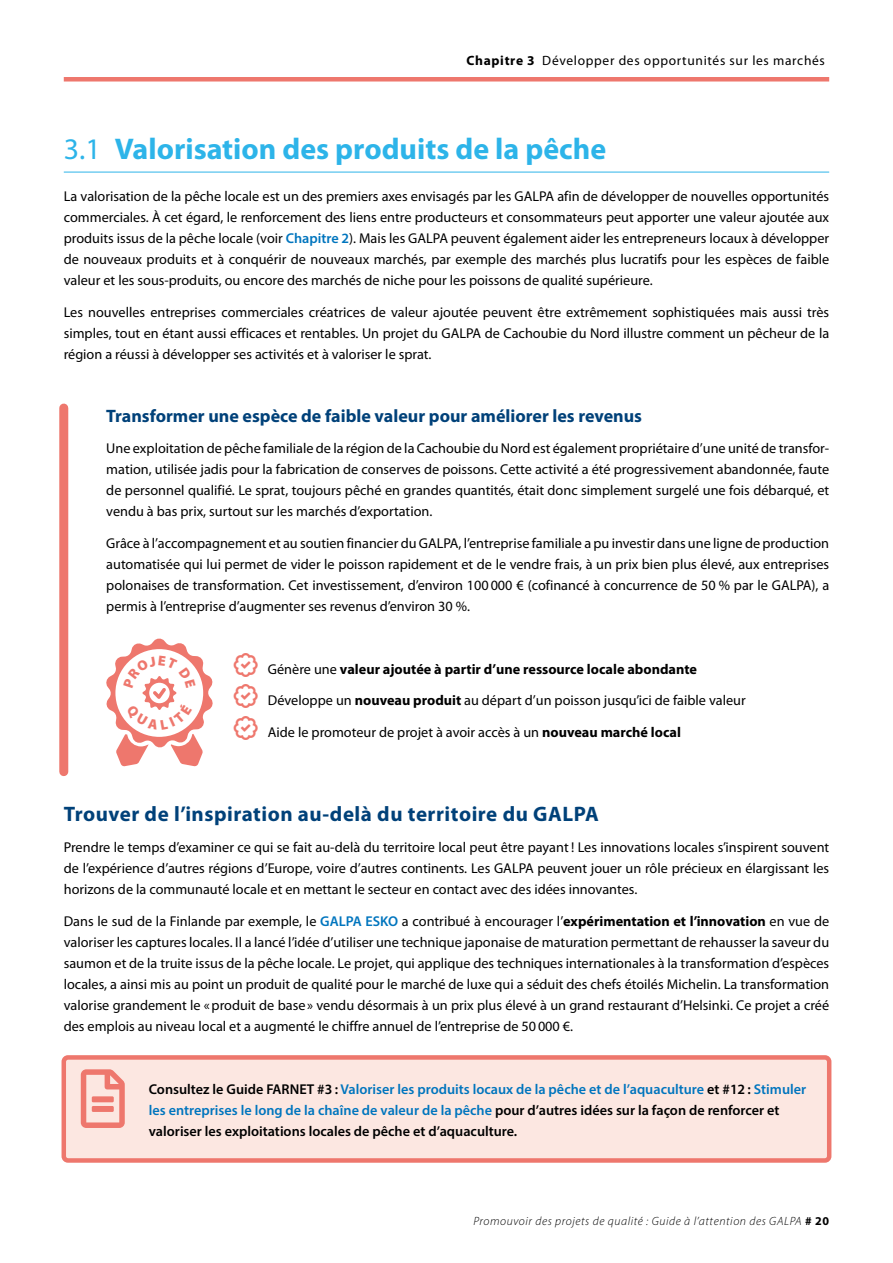
<style>
.page{position:relative;width:893px;height:1263px;background:#fff}
.page>*{position:absolute;margin:0;border:0;box-sizing:border-box;transform-origin:0 0}
.t1{font:700 30px "Myriad Pro";color:#2db4e9}
.t2{font:700 21px "Myriad Pro";letter-spacing:.025em;color:#004179}
.t3{font:700 18px "Myriad Pro";color:#004179}
.t4{font:14.25px/21px "Myriad Pro";color:#000;text-align:justify}
.t5{font:600 14.25px/21px "Myriad Pro";color:#000}
.t6{font:700 14.25px "Myriad Pro";color:#000}
.t7{font:13.5px "Myriad Pro";letter-spacing:.05em;color:#000}
.t8{font:italic 300 12px "Myriad Pro";letter-spacing:.05em;color:#000}
.s1{font-weight:700}
.s2{font-weight:400}
.s3{font-weight:600;color:#0075be}
.s4{color:#0075be}
.s5{font-weight:700;font-style:normal}
</style>
<div class="page">
<div style="left:64px;top:77px;width:765px;height:5px;background:#ee776d"></div>
<hr style="left:64px;top:172px;width:765px;height:1px;background:#2db4e9">
<div style="left:59px;top:408px;width:9px;height:364px;background:#ee776d"></div>
<div style="left:64px;top:1057px;width:765px;height:103px;background:#fce7e1"></div>
<div style="left:62px;top:1055px;width:769px;height:108px;border:4px solid #ee776d;border-radius:4px"></div>
<svg style="left:106px;top:638px;width:107px;height:128px"></svg>
<p class="t7" style="left:466px;top:52px;width:360px"><span class="s1">Chapitre 3</span> Développer des opportunités sur les marchés</p>
<h1 class="t1" style="left:64px;top:129px;width:544px"><span class="s2">3.1</span> Valorisation des produits de la pêche</h1>
<p class="t4" style="left:64px;top:185px;width:767px">La valorisation de la pêche locale est un des premiers axes envisagés par les GALPA afin de développer de nouvelles opportunités commerciales. À cet égard, le renforcement des liens entre producteurs et consommateurs peut apporter une valeur ajoutée aux produits issus de la pêche locale (voir <span class="s3">Chapitre 2</span>). Mais les GALPA peuvent également aider les entrepreneurs locaux à développer de nouveaux produits et à conquérir de nouveaux marchés, par exemple des marchés plus lucratifs pour les espèces de faible valeur et les sous-produits, ou encore des marchés de niche pour les poissons de qualité supérieure.</p>
<p class="t4" style="left:64px;top:301px;width:767px">Les nouvelles entreprises commerciales créatrices de valeur ajoutée peuvent être extrêmement sophistiquées mais aussi très simples, tout en étant aussi efficaces et rentables. Un projet du GALPA de Cachoubie du Nord illustre comment un pêcheur de la région a réussi à développer ses activités et à valoriser le sprat.</p>
<p class="t3" style="left:106px;top:404px;width:537px">Transformer une espèce de faible valeur pour améliorer les revenus</p>
<p class="t4" style="left:106px;top:437px;width:724px">Une exploitation de pêche familiale de la région de la Cachoubie du Nord est également propriétaire d’une unité de transfor&shy;mation, utilisée jadis pour la fabrication de conserves de poissons. Cette activité a été progressivement abandonnée, faute de personnel qualifié. Le sprat, toujours pêché en grandes quantités, était donc simplement surgelé une fois débarqué, et vendu à bas prix, surtout sur les marchés d’exportation.</p>
<p class="t4" style="left:106px;top:532px;width:724px">Grâce à l’accompagnement et au soutien financier du GALPA, l’entreprise familiale a pu investir dans une ligne de production automatisée qui lui permet de vider le poisson rapidement et de le vendre frais, à un prix bien plus élevé, aux entreprises polonaises de transformation. Cet investissement, d’environ 100000 € (cofinancé à concurrence de 50 % par le GALPA), a permis à l’entreprise d’augmenter ses revenus d’environ 30 %.</p>
<p class="t6" style="left:268px;top:659px;width:431px"><span class="s2">Génère une</span> valeur ajoutée à partir d’une ressource locale abondante</p>
<p class="t4" style="left:268px;top:689px;width:479px">Développe un <span class="s1">nouveau produit</span> au départ d’un poisson jusqu’ici de faible valeur</p>
<p class="t4" style="left:268px;top:721px;width:415px">Aide le promoteur de projet à avoir accès à un <span class="s1">nouveau marché local</span></p>
<h2 class="t2" style="left:64px;top:800px;width:537px">Trouver de l’inspiration au-delà du territoire du GALPA</h2>
<p class="t4" style="left:64px;top:836px;width:767px">Prendre le temps d’examiner ce qui se fait au-delà du territoire local peut être payant ! Les innovations locales s’inspirent souvent de l’expérience d’autres régions d’Europe, voire d’autres continents. Les GALPA peuvent jouer un rôle précieux en élargissant les horizons de la communauté locale et en mettant le secteur en contact avec des idées innovantes.</p>
<p class="t4" style="left:64px;top:910px;width:767px">Dans le sud de la Finlande par exemple, le <span class="s3">GALPA ESKO</span> a contribué à encourager l’<span class="s1">expérimentation et l’innovation</span> en vue de valoriser les captures locales. Il a lancé l’idée d’utiliser une technique japonaise de maturation permettant de rehausser la saveur du saumon et de la truite issus de la pêche locale. Le projet, qui applique des techniques internationales à la transformation d’espèces locales, a ainsi mis au point un produit de qualité pour le marché de luxe qui a séduit des chefs étoilés Michelin. La transformation valorise grandement le «produit de base» vendu désormais à un prix plus élevé à un grand restaurant d’Helsinki. Ce projet a créé des emplois au niveau local et a augmenté le chiffre annuel de l’entreprise de 50000 €.</p>
<p class="t5" style="left:149px;top:1078px;width:659px">Consultez le Guide FARNET #3 : <span class="s4">Valoriser les produits locaux de la pêche et de l’aquaculture</span> et #12 : <span class="s4">Stimuler les entreprises le long de la chaîne de valeur de la pêche</span> pour d’autres idées sur la façon de renforcer et valoriser les exploitations locales de pêche et d’aquaculture.</p>
<p class="t8" style="left:473px;top:1214px;width:357px">Promouvoir des projets de qualité : Guide à l’attention des GALPA <span class="s5"># 20</span></p>
</div>
